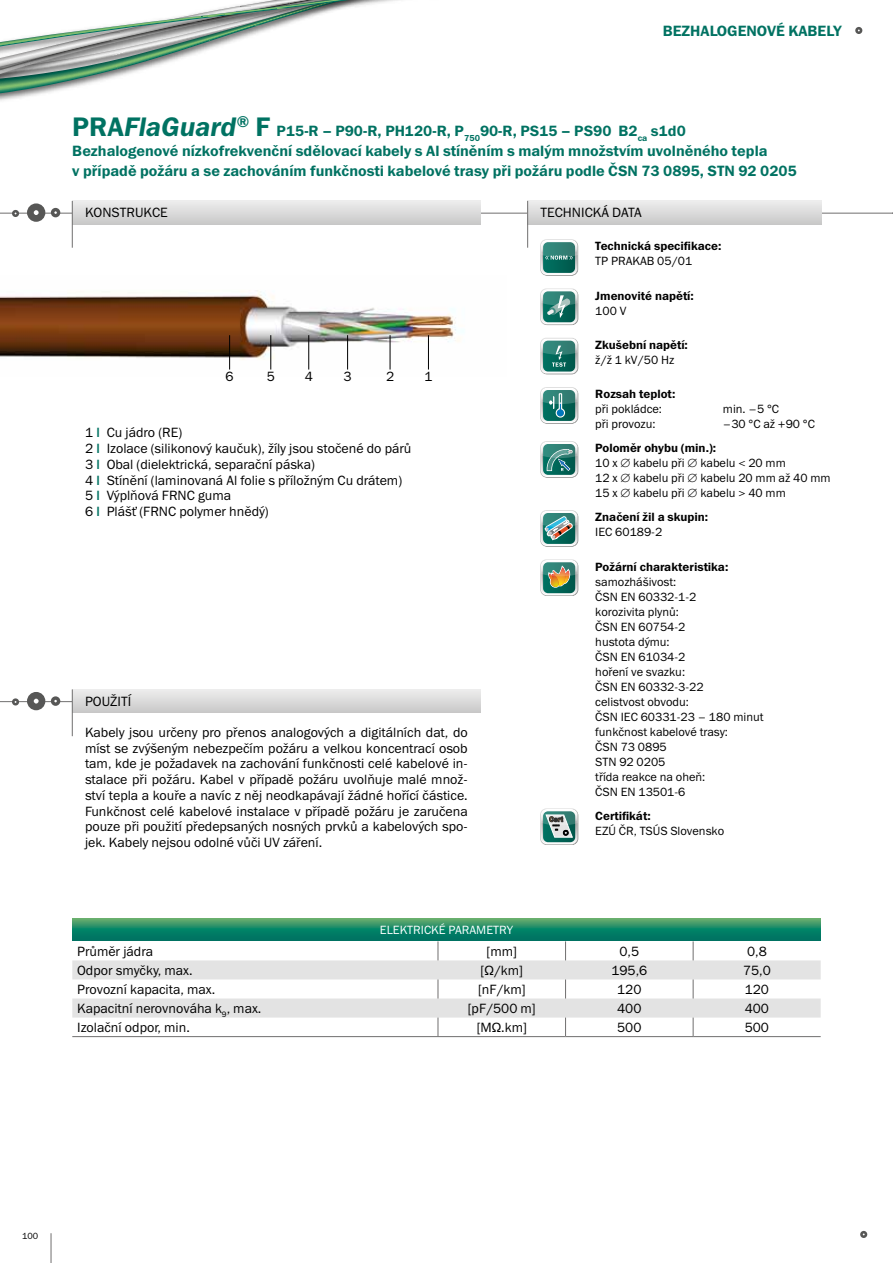
<style>
.page{position:relative;width:893px;height:1263px;background:#fff}
.page>*{position:absolute;margin:0;border:0;box-sizing:border-box;transform-origin:0 0}
.t1{font:15px/19.8px "Franklin Gothic Demi ITC";color:#007262}
.t2{font:13.5px/15.8px "Franklin Gothic Book ITC";color:#000}
.t3{font:12px/15px "Franklin Gothic Book ITC";color:#000}
.t4{font:12px "Franklin Gothic Demi ITC";color:#000}
.t5{font:12px "Franklin Gothic Book ITC";color:#fff}
.t6{font:9px "Franklin Gothic Book ITC";color:#000}
.s1{font-size:27px}
.s2{font-style:italic;font-size:27px}
.s3{font-family:"Franklin Gothic Demi ITC";color:#007262}
</style>
<div class="page">
<svg style="left:0;top:89px;width:64px;height:9px"></svg>
<svg style="left:0;top:0;width:399px;height:89px"></svg>
<hr style="left:51px;top:1233px;width:1px;height:30px;background:#706f6f">
<svg style="left:855px;top:27px;width:7px;height:7px"></svg>
<svg style="left:860px;top:1231px;width:7px;height:7px"></svg>
<hr style="left:0;top:213px;width:893px;height:1px;background:#706f6f">
<div style="left:27px;top:203px;width:18px;height:19px;background:#575756;border-radius:50%"></div>
<svg style="left:34px;top:210px;width:5px;height:5px"></svg>
<svg style="left:51px;top:208px;width:9px;height:9px"></svg>
<svg style="left:12px;top:210px;width:7px;height:7px"></svg>
<img style="left:0;top:290px;width:464px;height:80px">
<hr style="left:271px;top:335px;width:1px;height:34px;background:#000">
<hr style="left:229px;top:335px;width:1px;height:34px;background:#000">
<hr style="left:308px;top:335px;width:1px;height:34px;background:#000">
<hr style="left:347px;top:335px;width:1px;height:34px;background:#000">
<hr style="left:390px;top:335px;width:1px;height:34px;background:#000">
<hr style="left:428px;top:335px;width:1px;height:34px;background:#000">
<svg style="left:528px;top:201px;width:293px;height:23px;background:#dadada"></svg>
<hr style="left:527px;top:201px;width:1px;height:47px;background:#706f6f">
<div style="left:540px;top:239px;width:38px;height:37px;background:#e4e4e4;border-radius:6px"></div>
<div style="left:541px;top:240px;width:37px;height:36px;border:1px solid #9d9d9c;border-radius:6px"></div>
<svg style="left:540px;top:240px;width:38px;height:35px"></svg>
<div style="left:540px;top:288px;width:38px;height:37px;background:#c6c6c6;border-radius:6px"></div>
<div style="left:541px;top:289px;width:37px;height:36px;border:1px solid #9d9d9c;border-radius:6px"></div>
<svg style="left:540px;top:288px;width:38px;height:36px"></svg>
<svg style="left:540px;top:338px;width:38px;height:36px"></svg>
<div style="left:540px;top:387px;width:38px;height:37px;background:#eaeaea;border-radius:6px"></div>
<div style="left:541px;top:388px;width:37px;height:36px;border:1px solid #9d9d9c;border-radius:6px"></div>
<svg style="left:540px;top:387px;width:38px;height:36px"></svg>
<div style="left:540px;top:441px;width:38px;height:37px;background:#f0f0f0;border-radius:6px"></div>
<div style="left:541px;top:442px;width:37px;height:36px;border:1px solid #9d9d9c;border-radius:6px"></div>
<svg style="left:540px;top:441px;width:38px;height:36px"></svg>
<div style="left:540px;top:510px;width:38px;height:37px;background:#ececec;border-radius:6px"></div>
<div style="left:541px;top:511px;width:37px;height:36px;border:1px solid #9d9d9c;border-radius:6px"></div>
<svg style="left:540px;top:510px;width:38px;height:36px"></svg>
<div style="left:540px;top:559px;width:38px;height:37px;background:#cfcfcf;border-radius:6px"></div>
<div style="left:541px;top:560px;width:37px;height:36px;border:1px solid #9d9d9c;border-radius:6px"></div>
<svg style="left:540px;top:559px;width:38px;height:36px"></svg>
<div style="left:540px;top:808px;width:38px;height:37px;background:#ccc;border-radius:6px"></div>
<div style="left:541px;top:809px;width:37px;height:36px;border:1px solid #9d9d9c;border-radius:6px"></div>
<svg style="left:540px;top:808px;width:38px;height:36px"></svg>
<svg style="left:73px;top:201px;width:407px;height:23px;background:#dbdbda"></svg>
<hr style="left:72px;top:201px;width:1px;height:47px;background:#706f6f">
<hr style="left:0;top:701px;width:408px;height:1px;background:#706f6f">
<div style="left:27px;top:692px;width:18px;height:18px;background:#575756;border-radius:50%"></div>
<svg style="left:34px;top:699px;width:5px;height:4px"></svg>
<svg style="left:51px;top:696px;width:9px;height:10px"></svg>
<svg style="left:12px;top:698px;width:7px;height:7px"></svg>
<div style="left:72px;top:689px;width:408px;height:24px;background:linear-gradient(to bottom,#eee,#cac9c9)"></div>
<hr style="left:72px;top:689px;width:1px;height:47px;background:#706f6f">
<svg style="left:72px;top:941px;width:749px;height:95px"></svg>
<hr style="left:72px;top:1036px;width:366px;height:1px;background:#706f6f">
<hr style="left:438px;top:1036px;width:128px;height:1px;background:#706f6f">
<hr style="left:566px;top:1036px;width:127px;height:1px;background:#706f6f">
<hr style="left:693px;top:1036px;width:128px;height:1px;background:#706f6f">
<svg style="left:72px;top:918px;width:749px;height:23px;background:#1e8a67"></svg>
<p class="t1" style="left:663px;top:21px;width:181px">BEZHALOGENOVÉ KABELY</p>
<p class="t1" style="left:72px;top:122px;width:726px"><span class="s1">PRA</span><span class="s2">FlaGuard</span><sup>®</sup> <span class="s1">F</span> P15-R – P90-R, PH120-R, P<sub>750</sub>90-R, PS15 – PS90 B2<sub>ca</sub> s1d0<br>Bezhalogenové nízkofrekvenční sdělovací kabely s Al stíněním s malým množstvím uvolněného tepla<br>v případě požáru a se zachováním funkčnosti kabelové trasy při požáru podle ČSN 73 0895, STN 92 0205</p>
<p class="t2" style="left:85px;top:204px;width:84px">KONSTRUKCE</p>
<p class="t2" style="left:540px;top:204px;width:103px">TECHNICKÁ DATA</p>
<p class="t4" style="left:595px;top:239px;width:128px">Technická specifikace:</p>
<p class="t3" style="left:595px;top:254px;width:98px">TP PRAKAB 05/01</p>
<p class="t4" style="left:595px;top:288px;width:100px">Jmenovité napětí:</p>
<p class="t3" style="left:595px;top:303px;width:33px">100 V</p>
<p class="t4" style="left:595px;top:338px;width:94px">Zkušební napětí:</p>
<p class="t3" style="left:595px;top:352px;width:80px">ž/ž 1 kV/50 Hz</p>
<p class="t4" style="left:595px;top:387px;width:82px">Rozsah teplot:</p>
<p class="t3" style="left:595px;top:401px;width:68px">při pokládce:</p>
<p class="t3" style="left:723px;top:401px;width:58px">min. –5 °C</p>
<p class="t3" style="left:595px;top:416px;width:62px">při provozu:</p>
<p class="t3" style="left:723px;top:416px;width:94px">–30 °C až +90 °C</p>
<p class="t4" style="left:595px;top:441px;width:122px">Poloměr ohybu (min.):</p>
<p class="t3" style="left:595px;top:455px;width:237px">10 x ∅ kabelu při ∅ kabelu &lt; 20 mm<br>12 x ∅ kabelu při ∅ kabelu 20 mm až 40 mm<br>15 x ∅ kabelu při ∅ kabelu &gt; 40 mm</p>
<p class="t4" style="left:595px;top:510px;width:114px">Značení žil a skupin:</p>
<p class="t3" style="left:595px;top:524px;width:68px">IEC 60189-2</p>
<p class="t4" style="left:595px;top:559px;width:135px">Požární charakteristika:</p>
<p class="t3" style="left:595px;top:574px;width:170px">samozhášivost:<br>ČSN EN 60332-1-2<br>korozivita plynů:<br>ČSN EN 60754-2<br>hustota dýmu:<br>ČSN EN 61034-2<br>hoření ve svazku:<br>ČSN EN 60332-3-22<br>celistvost obvodu:<br>ČSN IEC 60331-23 – 180 minut funkčnost kabelové trasy:<br>ČSN 73 0895<br>STN 92 0205<br>třída reakce na oheň:<br>ČSN EN 13501-6</p>
<p class="t4" style="left:595px;top:808px;width:57px">Certifikát:</p>
<p class="t3" style="left:595px;top:823px;width:130px">EZÚ ČR, TSÚS Slovensko</p>
<p class="t2" style="left:226px;top:369px;width:10px">6</p>
<p class="t2" style="left:267px;top:369px;width:10px">5</p>
<p class="t2" style="left:305px;top:369px;width:10px">4</p>
<p class="t2" style="left:344px;top:369px;width:10px">3</p>
<p class="t2" style="left:386px;top:369px;width:10px">2</p>
<p class="t2" style="left:424px;top:369px;width:10px">1</p>
<p class="t2" style="left:85px;top:425px;width:328px">1 <span class="s3">|</span> Cu jádro (RE)<br>2 <span class="s3">|</span> Izolace (silikonový kaučuk), žíly jsou stočené do párů 3 <span class="s3">|</span> Obal (dielektrická, separační páska)<br>4 <span class="s3">|</span> Stínění (laminovaná Al folie s příložným Cu drátem)<br>5 <span class="s3">|</span> Výplňová FRNC guma<br>6 <span class="s3">|</span> Plášť (FRNC polymer hnědý)</p>
<p class="t2" style="left:85px;top:693px;width:48px">POUŽITÍ</p>
<p class="t2" style="left:85px;top:724px;width:384px;text-align:justify">Kabely jsou určeny pro přenos analogových a digitálních dat, do míst se zvýšeným nebezpečím požáru a velkou koncentrací osob tam, kde je požadavek na zachování funkčnosti celé kabelové in&shy;stalace při požáru. Kabel v případě požáru uvolňuje malé množ&shy;ství tepla a kouře a navíc z něj neodkapávají žádné hořící částice.<br>Funkčnost celé kabelové instalace v případě požáru je zaručena pouze při použití předepsaných nosných prvků a kabelových spo&shy;jek. Kabely nejsou odolné vůči UV záření.</p>
<p class="t5" style="left:380px;top:922px;width:135px">ELEKTRICKÉ PARAMETRY</p>
<p class="t2" style="left:77px;top:943px;width:77px">Průměr jádra</p>
<p class="t2" style="left:487px;top:943px;width:32px">[mm]</p>
<p class="t2" style="left:619px;top:943px;width:21px">0,5</p>
<p class="t2" style="left:747px;top:943px;width:21px">0,8</p>
<p class="t2" style="left:77px;top:962px;width:117px">Odpor smyčky, max.</p>
<p class="t2" style="left:481px;top:962px;width:44px">[Ω/km]</p>
<p class="t2" style="left:611px;top:962px;width:37px">195,6</p>
<p class="t2" style="left:743px;top:962px;width:29px">75,0</p>
<p class="t2" style="left:77px;top:981px;width:140px">Provozní kapacita, max.</p>
<p class="t2" style="left:478px;top:981px;width:49px">[nF/km]</p>
<p class="t2" style="left:617px;top:981px;width:26px">120</p>
<p class="t2" style="left:745px;top:981px;width:26px">120</p>
<p class="t2" style="left:77px;top:1000px;width:186px">Kapacitní nerovnováha k<sub>9</sub>, max.</p>
<p class="t2" style="left:468px;top:1000px;width:69px">[pF/500 m]</p>
<p class="t2" style="left:617px;top:1000px;width:26px">400</p>
<p class="t2" style="left:745px;top:1000px;width:26px">400</p>
<p class="t2" style="left:77px;top:1019px;width:114px">Izolační odpor, min.</p>
<p class="t2" style="left:477px;top:1019px;width:52px">[MΩ.km]</p>
<p class="t2" style="left:617px;top:1019px;width:26px">500</p>
<p class="t2" style="left:745px;top:1019px;width:26px">500</p>
<p class="t6" style="left:22px;top:1230px;width:18px">100</p>
</div>
